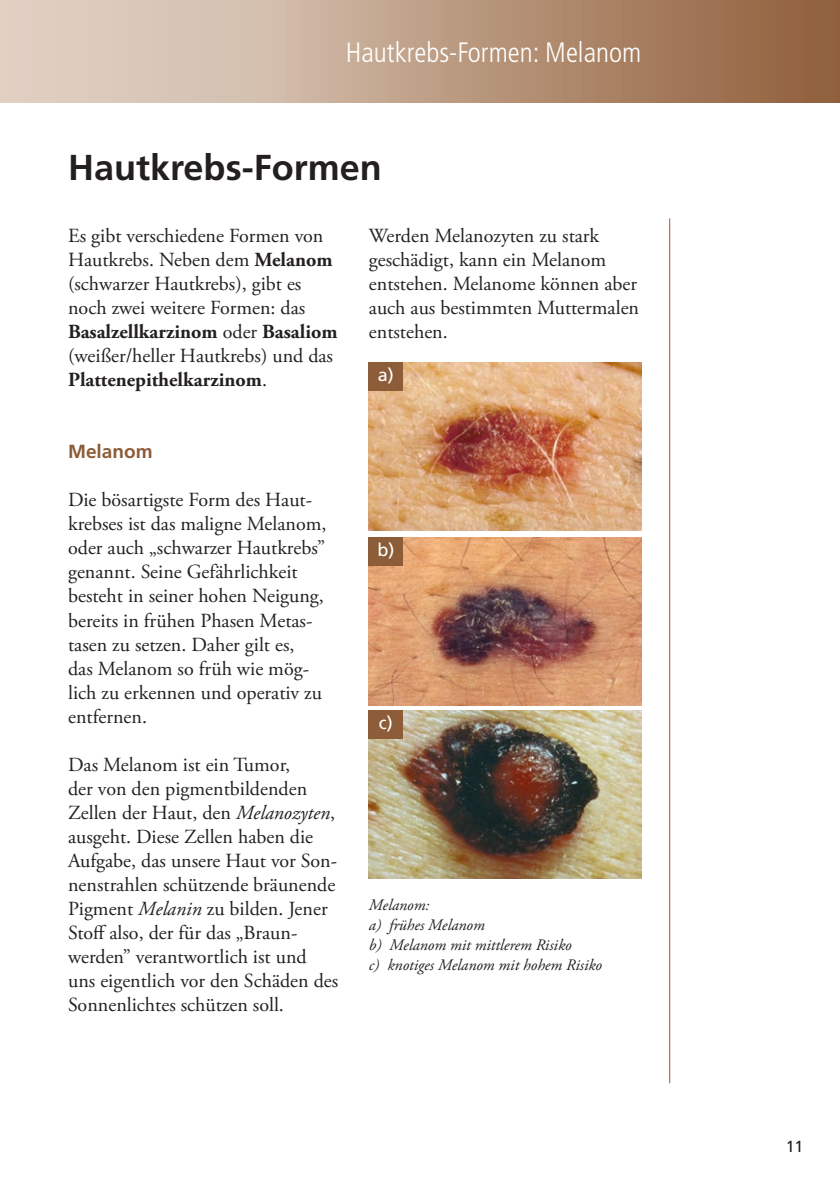
<style>
.page{position:relative;width:840px;height:1191px;background:#fff}
.page>*{position:absolute;margin:0;border:0;box-sizing:border-box;transform-origin:0 0}
.t1{font:700 36px "Frutiger LT Std";color:#231f20}
.t2{font:300 condensed 28px "Frutiger LT Std";color:#fff}
.t3{font:20px/24px "Adobe Garamond Pro";color:#231f20}
.t4{font:700 19px "Frutiger LT Std";color:#8d5c38}
.t5{font:18px "Frutiger LT Std";color:#fff}
.t6{font:italic 16px/20px "Adobe Garamond Pro";color:#231f20}
.t7{font:16px "Frutiger LT Std";color:#231f20}
.s1{font-weight:700}
.s2{font-style:italic}
</style>
<div class="page">
<div style="left:0;top:0;width:839px;height:102px;background:linear-gradient(to right,#eaddd1,#92613d)"></div>
<hr style="left:668px;top:218px;width:1px;height:865px;background:#8d5c38">
<img style="left:369px;top:362px;width:272px;height:168px">
<div style="left:369px;top:362px;width:34px;height:29px;background:#8d5c38"></div>
<img style="left:369px;top:537px;width:272px;height:168px">
<div style="left:369px;top:537px;width:34px;height:28px;background:#8d5c38"></div>
<img style="left:369px;top:710px;width:272px;height:168px">
<div style="left:369px;top:710px;width:34px;height:29px;background:#8d5c38"></div>
<h2 class="t2" style="left:346px;top:36px;width:297px">Hautkrebs-Formen: Melanom</h2>
<h1 class="t1" style="left:68px;top:146px;width:315px">Hautkrebs-Formen</h1>
<p class="t3" style="left:68px;top:225px;width:271px">Es gibt verschiedene Formen von<br>Hautkrebs. Neben dem <span class="s1">Melanom </span>(schwarzer Hautkrebs), gibt es noch zwei weitere Formen: das<br><span class="s1">Basalzellkarzinom</span> oder <span class="s1">Basaliom </span>(weißer/heller Hautkrebs) und das<br><span class="s1">Plattenepithelkarzinom</span>.</p>
<p class="t4" style="left:68px;top:441px;width:86px">Melanom</p>
<p class="t3" style="left:68px;top:489px;width:260px">Die bösartigste Form des Haut&shy;krebses ist das maligne Melanom, oder auch „schwarzer Hautkrebs” genannt. Seine Gefährlichkeit besteht in seiner hohen Neigung, bereits in frühen Phasen Metas&shy;tasen zu setzen. Daher gilt es,<br>das Melanom so früh wie mög&shy;lich zu erkennen und operativ zu entfernen.</p>
<p class="t3" style="left:68px;top:753px;width:271px">Das Melanom ist ein Tumor,<br>der von den pigmentbildenden<br>Zellen der Haut, den <span class="s2">Melanozyten</span>, ausgeht. Diese Zellen haben die<br>Aufgabe, das unsere Haut vor Son&shy;nenstrahlen schützende bräunende<br>Pigment <span class="s2">Melanin</span> zu bilden. Jener<br>Stoff also, der für das „Braun&shy;werden” verantwortlich ist und uns eigentlich vor den Schäden des<br>Sonnenlichtes schützen soll.</p>
<p class="t3" style="left:369px;top:225px;width:271px">Werden Melanozyten zu stark geschädigt, kann ein Melanom entstehen. Melanome können aber auch aus bestimmten Muttermalen entstehen.</p>
<p class="t5" style="left:378px;top:364px;width:18px">a)</p>
<p class="t5" style="left:377px;top:539px;width:18px">b)</p>
<p class="t5" style="left:379px;top:712px;width:15px">c)</p>
<p class="t6" style="left:369px;top:895px;width:234px">Melanom:<br>a) frühes Melanom<br>b) Melanom mit mittlerem Risiko<br>c) knotiges Melanom mit hohem Risiko</p>
<p class="t7" style="left:785px;top:1136px;width:19px">11</p>
</div>
